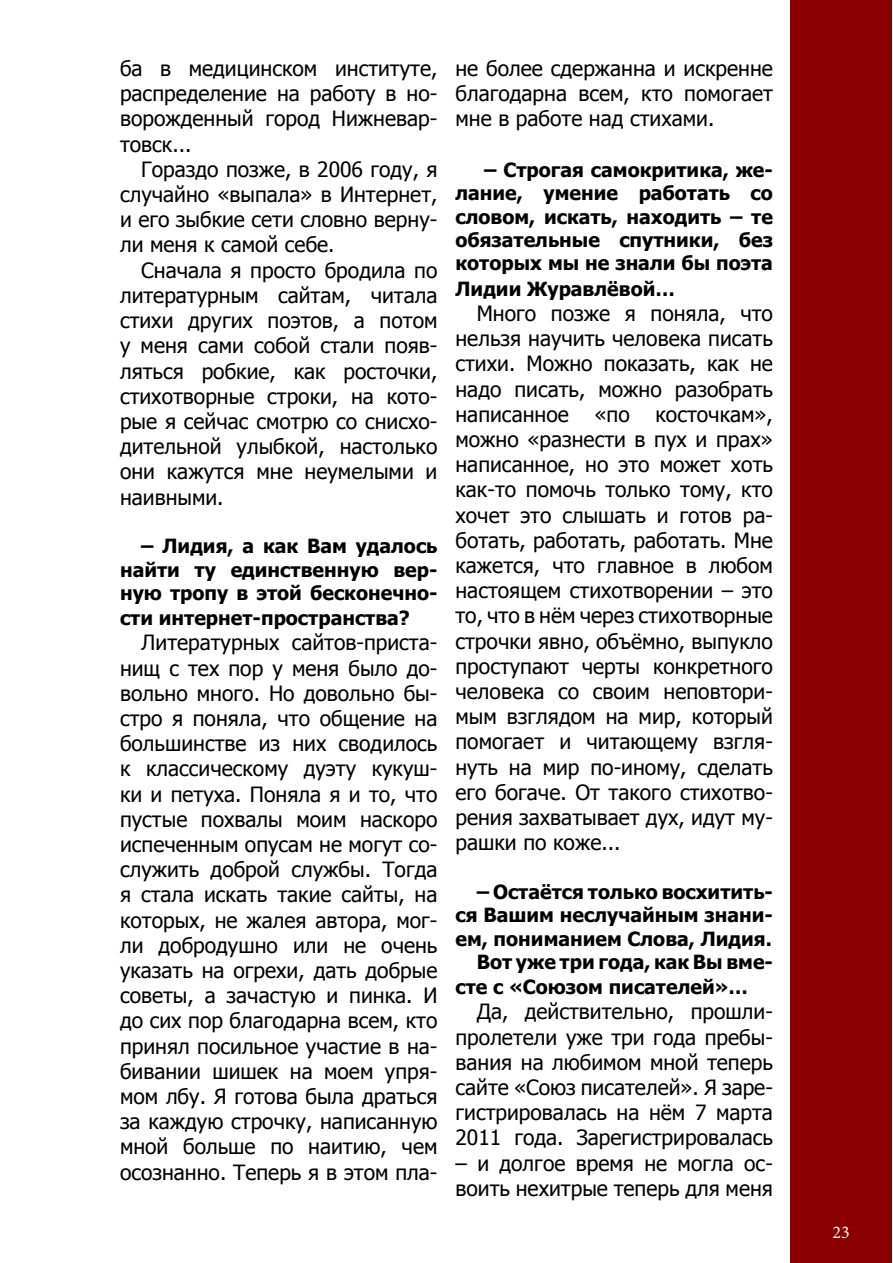
<style>
.page{position:relative;width:893px;height:1263px;background:#fff}
.page>*{position:absolute;margin:0;border:0;box-sizing:border-box;transform-origin:0 0}
.t1{font:21px/25.2px "Tahoma";color:#000;text-align:justify}
.t2{font:700 19.5px/23.4px "Tahoma";color:#000;text-align:justify}
.t3{font:18px "Minion Pro";color:#fff}
</style>
<div class="page">
<div style="left:790px;top:0;width:102px;height:1263px;background:#8b0101"></div>
<p class="t1" style="left:120px;top:55px;width:319px">ба в медицинском институте, распределение на работу в но&shy;ворожденный город Нижневар&shy;товск...</p>
<p class="t1" style="left:120px;top:156px;width:319px;text-indent:21px">Гораздо позже, в 2006 году, я случайно «выпала» в Интернет, и его зыбкие сети словно верну&shy;ли меня к самой себе.</p>
<p class="t1" style="left:120px;top:256px;width:319px;text-indent:21px">Сначала я просто бродила по литературным сайтам, читала стихи других поэтов, а потом у меня сами собой стали появ&shy;ляться робкие, как росточки, стихотворные строки, на кото&shy;рые я сейчас смотрю со снисхо&shy;дительной улыбкой, настолько они кажутся мне неумелыми и наивными.</p>
<p class="t2" style="left:120px;top:533px;width:319px;text-indent:21px">– Лидия, а как Вам удалось найти ту единственную вер&shy;ную тропу в этой бесконечно-</p>
<p class="t2" style="left:120px;top:605px;width:291px">сти интернет-пространства?</p>
<p class="t1" style="left:120px;top:629px;width:319px;text-indent:21px">Литературных сайтов-приста&shy;нищ с тех пор у меня было до&shy;вольно много. Но довольно бы&shy;стро я поняла, что общение на большинстве из них сводилось к классическому дуэту кукуш&shy;ки и петуха. Поняла я и то, что пустые похвалы моим наскоро испеченным опусам не могут со&shy;служить доброй службы. Тогда я стала искать такие сайты, на которых, не жалея автора, мог&shy;ли добродушно или не очень указать на огрехи, дать добрые советы, а зачастую и пинка. И до сих пор благодарна всем, кто принял посильное участие в на&shy;бивании шишек на моем упря&shy;мом лбу. Я готова была драться за каждую строчку, написанную мной больше по наитию, чем осознанно. Теперь я в этом пла-</p>
<p class="t1" style="left:455px;top:55px;width:319px">не более сдержанна и искренне благодарна всем, кто помогает мне в работе над стихами.</p>
<p class="t2" style="left:455px;top:157px;width:319px;text-indent:29px">– Строгая самокритика, же&shy;лание, умение работать со словом, искать, находить – те обязательные спутники, без которых мы не знали бы поэта</p>
<p class="t2" style="left:455px;top:276px;width:221px">Лидии Журавлёвой…</p>
<p class="t1" style="left:455px;top:300px;width:319px;text-indent:21px">Много позже я поняла, что нельзя научить человека писать стихи. Можно показать, как не надо писать, можно разобрать написанное «по косточкам», можно «разнести в пух и прах» написанное, но это может хоть как-то помочь только тому, кто хочет это слышать и готов ра&shy;ботать, работать, работать. Мне кажется, что главное в любом настоящем стихотворении – это то, что в нём через стихотворные строчки явно, объёмно, выпукло проступают черты конкретного человека со своим неповтори&shy;мым взглядом на мир, который помогает и читающему взгля&shy;нуть на мир по-иному, сделать его богаче. От такого стихотво&shy;рения захватывает дух, идут му&shy;рашки по коже...</p>
<p class="t2" style="left:455px;top:879px;width:319px;text-indent:21px">– Остаётся только восхитить&shy;ся Вашим неслучайным знани&shy;ем, пониманием Слова, Лидия.</p>
<p class="t2" style="left:455px;top:948px;width:319px;line-height:25.2px;text-indent:21px">Вот уже три года, как Вы вме&shy;сте с «Союзом писателей»…</p>
<p class="t1" style="left:455px;top:998px;width:319px;text-indent:21px">Да, действительно, прошли&shy;пролетели уже три года пребы&shy;вания на любимом мной теперь сайте «Союз писателей». Я заре&shy;гистрировалась на нём 7 марта 2011 года. Зарегистрировалась</p>
<p class="t1" style="left:455px;top:1149px;width:319px">– и долгое время не могла ос&shy;воить нехитрые теперь для меня</p>
<p class="t3" style="left:832px;top:1220px;width:19px">23</p>
</div>
